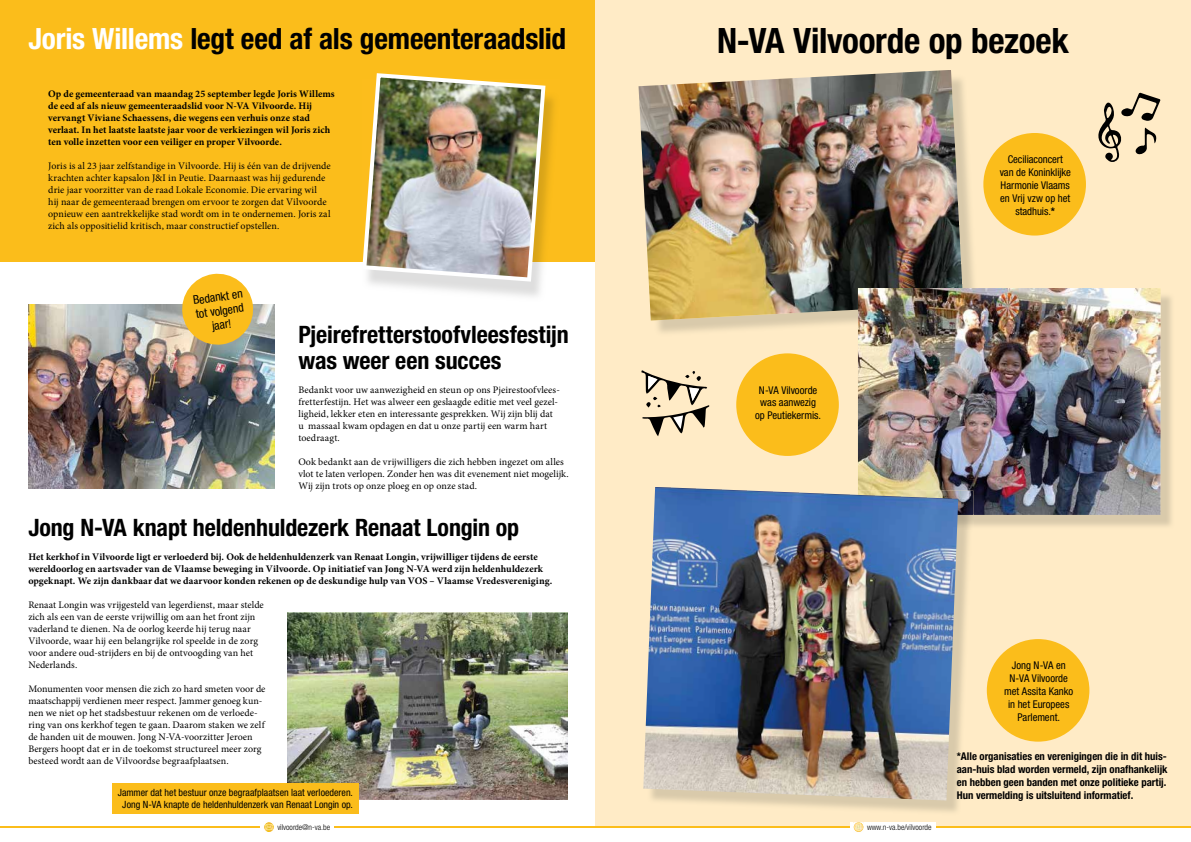
<style>
.page{position:relative;width:1191px;height:842px;background:#fff}
.page>*{position:absolute;margin:0;border:0;box-sizing:border-box;transform-origin:0 0}
.t1{font:700 condensed 35px "Helvetica Neue LT Std";letter-spacing:-.01em;color:#000}
.t2{font:700 condensed 29.3px "Helvetica Neue LT Std";letter-spacing:-.005em;color:#000}
.t3{font:700 condensed 24px/26px "Helvetica Neue LT Std";letter-spacing:-.005em;color:#000}
.t4{font:condensed 12px/14px "Helvetica Neue LT Std";color:#000;text-align:center}
.t5{font:condensed 10.7px/12.8px "Helvetica Neue LT Std";letter-spacing:-.005em;color:#000;text-align:center}
.t6{font:700 condensed 10.7px/12.8px "Helvetica Neue LT Std";color:#000;text-align:justify}
.t7{font:10px/12px "Minion Pro";color:#000}
.t8{font:700 10px/12px "Minion Pro";color:#000}
.t9{font:condensed 10px/12px "Helvetica Neue LT Std";color:#000;text-align:center}
.t10{font:300 condensed 8px "Helvetica Neue LT Std";color:#000}
.s1{color:#fff}
.s2{font-weight:700}
</style>
<div class="page">
<div style="left:0;top:0;width:595px;height:261px;background:#fbbd1b"></div>
<img style="left:369px;top:85px;width:190px;height:212px">
<img style="left:362px;top:73px;width:183px;height:209px">
<img style="left:28px;top:304px;width:246px;height:185px">
<img style="left:287px;top:613px;width:280px;height:186px">
<div style="left:112px;top:783px;width:247px;height:30px;background:#fbbd1b"></div>
<svg style="left:180px;top:273px;width:75px;height:74px;background:#efc34f"></svg>
<div style="left:595px;top:0;width:596px;height:828px;background:#ffebc6"></div>
<img style="left:638px;top:70px;width:324px;height:251px">
<img style="left:973px;top:292px;width:199px;height:234px">
<img style="left:858px;top:288px;width:302px;height:227px">
<img style="left:958px;top:491px;width:15px;height:24px">
<img style="left:643px;top:487px;width:315px;height:313px">
<div style="left:736px;top:353px;width:103px;height:103px;background:#fbbd1b;border-radius:50%"></div>
<div style="left:983px;top:133px;width:103px;height:103px;background:#fbbd1b;border-radius:50%"></div>
<div style="left:986px;top:639px;width:103px;height:103px;background:#fbbd1b;border-radius:50%"></div>
<svg style="left:1098px;top:93px;width:62px;height:69px"></svg>
<svg style="left:641px;top:370px;width:68px;height:66px"></svg>
<hr style="left:0;top:826px;width:1191px;height:2px;background:#fbbd1b">
<div style="left:850px;top:822px;width:86px;height:10px;background:#fff"></div>
<svg style="left:853px;top:822px;width:10px;height:10px"></svg>
<div style="left:261px;top:822px;width:73px;height:10px;background:#fff"></div>
<svg style="left:264px;top:822px;width:10px;height:10px"></svg>
<h2 class="t2" style="left:28px;top:21px;width:539px"><span class="s1">Joris Willems</span> legt eed af als gemeenteraadslid</h2>
<p class="t8" style="left:48px;top:88px;width:288px">Op de gemeenteraad van maandag 25 september legde Joris Willems de eed af als nieuw gemeenteraadslid voor N-VA Vilvoorde. Hij vervangt Viviane Schaessens, die wegens een verhuis onze stad verlaat. In het laatste laatste jaar voor de verkiezingen wil Joris zich ten volle inzetten voor een veiliger en proper Vilvoorde.</p>
<p class="t7" style="left:48px;top:160px;width:284px">Joris is al 23 jaar zelfstandige in Vilvoorde. Hij is één van de drijvende krachten achter kapsalon J&amp;I in Peutie. Daarnaast was hij gedurende drie jaar voorzitter van de raad Lokale Economie. Die ervaring wil<br>hij naar de gemeenteraad brengen om ervoor te zorgen dat Vilvoorde opnieuw een aantrekkelijke stad wordt om in te ondernemen. Joris zal zich als oppositielid kritisch, maar constructief opstellen.</p>
<p class="t4" style="left:192px;top:293px;width:51px;rotate:-8deg">Bedankt en tot volgend jaar!</p>
<h3 class="t3" style="left:298px;top:321px;width:272px">Pjeirefretterstoofvleesfestijn was weer een succes</h3>
<p class="t7" style="left:298px;top:384px;width:263px">Bedankt voor uw aanwezigheid en steun op ons Pjeirestoofvlees&shy;fretterfestijn. Het was alweer een geslaagde editie met veel gezel&shy;ligheid, lekker eten en interessante gesprekken. Wij zijn blij dat u massaal kwam opdagen en dat u onze partij een warm hart toedraagt.</p>
<p class="t7" style="left:298px;top:456px;width:272px">Ook bedankt aan de vrijwilligers die zich hebben ingezet om alles vlot te laten verlopen. Zonder hen was dit evenement niet mogelijk.<br>Wij zijn trots op onze ploeg en op onze stad.</p>
<h3 class="t3" style="left:28px;top:514px;width:492px">Jong N-VA knapt heldenhuldezerk Renaat Longin op</h3>
<p class="t8" style="left:28px;top:550px;width:525px">Het kerkhof in Vilvoorde ligt er verloederd bij. Ook de heldenhuldenzerk van Renaat Longin, vrijwilliger tijdens de eerste wereldoorlog en aartsvader van de Vlaamse beweging in Vilvoorde. Op initiatief van Jong N-VA werd zijn heldenhuldezerk opgeknapt. We zijn dankbaar dat we daarvoor konden rekenen op de deskundige hulp van VOS – Vlaamse Vredesvereniging.</p>
<p class="t7" style="left:28px;top:598px;width:237px">Renaat Longin was vrijgesteld van legerdienst, maar stelde zich als een van de eerste vrijwillig om aan het front zijn vaderland te dienen. Na de oorlog keerde hij terug naar Vilvoorde, waar hij een belangrijke rol speelde in de zorg voor andere oud-strijders en bij de ontvoogding van het Nederlands.</p>
<p class="t7" style="left:28px;top:682px;width:239px">Monumenten voor mensen die zich zo hard smeten voor de maatschappij verdienen meer respect. Jammer genoeg kun&shy;nen we niet op het stadsbestuur rekenen om de verloede&shy;ring van ons kerkhof tegen te gaan. Daarom staken we zelf de handen uit de mouwen. Jong N-VA-voorzitter Jeroen Bergers hoopt dat er in de toekomst structureel meer zorg besteed wordt aan de Vilvoordse begraafplaatsen.</p>
<p class="t9" style="left:118px;top:786px;width:237px">Jammer dat het bestuur onze begraafplaatsen laat verloederen.<br>Jong N-VA knapte de heldenhuldenzerk van Renaat Longin op.</p>
<h1 class="t1" style="left:717px;top:20px;width:353px">N-VA Vilvoorde op bezoek</h1>
<p class="t5" style="left:755px;top:383px;width:67px">N-VA Vilvoorde was aanwezig op Peutiekermis.</p>
<p class="t5" style="left:999px;top:153px;width:73px">Ceciliaconcert van de Koninklijke<br>Harmonie Vlaams en Vrij vzw op het stadhuis.<span class="s2">*</span></p>
<p class="t5" style="left:1004px;top:659px;width:71px">Jong N-VA en<br>N-VA Vilvoorde met Assita Kanko in het Europees<br>Parlement.</p>
<p class="t6" style="left:956px;top:750px;width:212px">*Alle organisaties en verenigingen die in dit huis&shy;aan-huis blad worden vermeld, zijn onafhankelijk en hebben geen banden met onze politieke partij.<br>Hun vermelding is uitsluitend informatief.</p>
<p class="t10" style="left:277px;top:822px;width:54px">vilvoorde@n-va.be</p>
<p class="t10" style="left:867px;top:822px;width:66px">www.n-va.be/vilvoorde</p>
</div>
